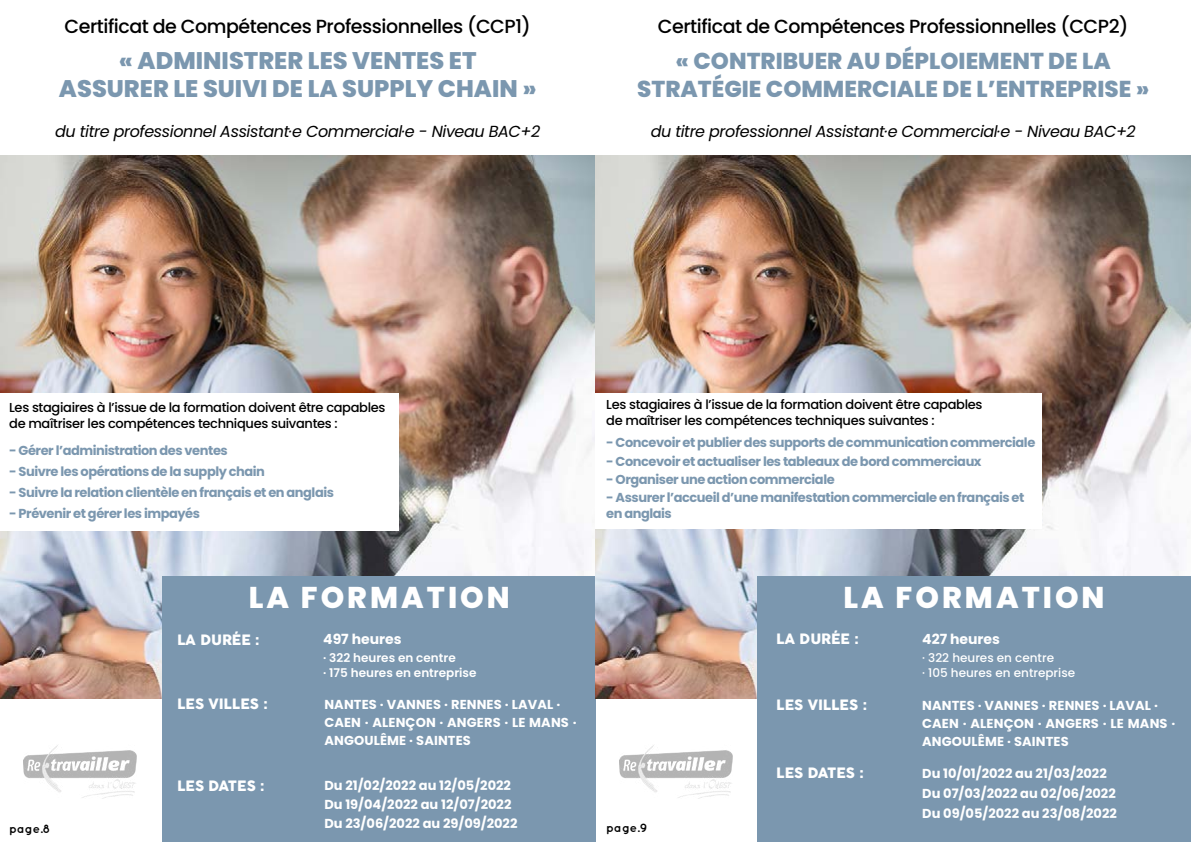
<style>
.page{position:relative;width:1191px;height:842px;background:#fff}
.page>*{position:absolute;margin:0;border:0;box-sizing:border-box;transform-origin:0 0}
.t1{font:800 30px "Poppins";letter-spacing:.1em;color:#fff}
.t2{font:800 24px/28px "Poppins";color:#7b97af;text-align:center}
.t3{font:800 23px/28px "Poppins";color:#7b97af;text-align:center}
.t4{font:500 19px "Poppins";letter-spacing:-.025em;color:#000}
.t5{font:italic 16px "Poppins";letter-spacing:-.025em;color:#000}
.t6{font:14px "Cocogoose";color:#fff}
.t7{font:700 14px "Poppins";color:#fff}
.t8{font:700 13px/16px "Poppins";letter-spacing:-.035em;color:#7b97af}
.t9{font:700 13px/18px "Poppins";letter-spacing:.01em;color:#fff}
.t10{font:500 13px/16px "Poppins";letter-spacing:-.025em;color:#000}
.t11{font:600 12px/15px "Poppins";color:#fff}
.t12{font:500 12px/15px "Poppins";color:#fff}
.t13{font:700 12px "Quicksand";color:#000}
</style>
<div class="page">
<img style="left:1px;top:156px;width:594px;height:542px">
<div style="left:162px;top:577px;width:434px;height:265px;background:#7b97af"></div>
<div style="left:1px;top:393px;width:398px;height:137px;background:#fff"></div>
<img style="left:23px;top:745px;width:114px;height:54px">
<img style="left:595px;top:156px;width:596px;height:542px">
<div style="left:757px;top:577px;width:434px;height:265px;background:#7b97af"></div>
<div style="left:595px;top:393px;width:446px;height:135px;background:#fff"></div>
<img style="left:619px;top:745px;width:114px;height:54px">
<h3 class="t4" style="left:65px;top:16px;width:468px">Certificat de Compétences Professionnelles (CCP1)</h3>
<h2 class="t2" style="left:59px;top:47px;width:479px">« ADMINISTRER LES VENTES ET<br>ASSURER LE SUIVI DE LA SUPPLY CHAIN »</h2>
<p class="t5" style="left:55px;top:122px;width:486px">du titre professionnel Assistant·e Commercial·e - Niveau BAC+2</p>
<h3 class="t4" style="left:658px;top:15px;width:472px">Certificat de Compétences Professionnelles (CCP2)</h3>
<h3 class="t3" style="left:637px;top:47px;width:513px">« CONTRIBUER AU DÉPLOIEMENT DE LA<br>STRATÉGIE COMMERCIALE DE L’ENTREPRISE »</h3>
<p class="t5" style="left:650px;top:122px;width:486px">du titre professionnel Assistant·e Commercial·e - Niveau BAC+2</p>
<p class="t10" style="left:9px;top:399px;width:378px">Les stagiaires à l’issue de la formation doivent être capables de maîtriser les compétences techniques suivantes :</p>
<p class="t8" style="left:9px;top:442px;width:220px">- Gérer l’administration des ventes</p>
<p class="t8" style="left:9px;top:463px;width:257px">- Suivre les opérations de la supply chain</p>
<p class="t8" style="left:9px;top:484px;width:326px">- Suivre la relation clientèle en français et en anglais</p>
<p class="t8" style="left:9px;top:505px;width:192px">- Prévenir et gérer les impayés</p>
<h1 class="t1" style="left:249px;top:580px;width:262px">LA FORMATION</h1>
<p class="t6" style="left:177px;top:630px;width:84px">LA DURÉE :</p>
<p class="t7" style="left:323px;top:630px;width:80px">497 heures</p>
<p class="t11" style="left:323px;top:650px;width:155px">· 322 heures en centre<br>· 175 heures en entreprise</p>
<p class="t13" style="left:9px;top:822px;width:43px">page.8</p>
<p class="t6" style="left:177px;top:694px;width:92px">LES VILLES :</p>
<p class="t6" style="left:177px;top:776px;width:89px">LES DATES :</p>
<p class="t9" style="left:324px;top:695px;width:254px">NANTES · VANNES · RENNES · LAVAL ·<br>CAEN · ALENÇON · ANGERS · LE MANS ·<br>ANGOULÊME · SAINTES</p>
<p class="t9" style="left:324px;top:776px;width:195px;line-height:19px">Du 21/02/2022 au 12/05/2022<br>Du 19/04/2022 au 12/07/2022<br>Du 23/06/2022 au 29/09/2022</p>
<p class="t10" style="left:606px;top:397px;width:378px">Les stagiaires à l’issue de la formation doivent être capables de maîtriser les compétences techniques suivantes :</p>
<p class="t8" style="left:606px;top:435px;width:430px">- Concevoir et publier des supports de communication commerciale</p>
<p class="t8" style="left:606px;top:453px;width:377px">- Concevoir et actualiser les tableaux de bord commerciaux</p>
<p class="t8" style="left:606px;top:471px;width:230px">- Organiser une action commerciale</p>
<p class="t8" style="left:606px;top:489px;width:420px">- Assurer l’accueil d’une manifestation commerciale en français et en anglais</p>
<h1 class="t1" style="left:843px;top:580px;width:262px">LA FORMATION</h1>
<p class="t6" style="left:776px;top:629px;width:84px">LA DURÉE :</p>
<p class="t7" style="left:922px;top:630px;width:79px">427 heures</p>
<p class="t12" style="left:922px;top:650px;width:154px">· 322 heures en centre<br>· 105 heures en entreprise</p>
<p class="t13" style="left:606px;top:821px;width:43px">page.9</p>
<p class="t6" style="left:776px;top:695px;width:92px">LES VILLES :</p>
<p class="t6" style="left:776px;top:763px;width:89px">LES DATES :</p>
<p class="t9" style="left:922px;top:697px;width:255px">NANTES · VANNES · RENNES · LAVAL ·<br>CAEN · ALENÇON · ANGERS · LE MANS ·<br>ANGOULÊME · SAINTES</p>
<p class="t9" style="left:922px;top:764px;width:196px;line-height:20px">Du 10/01/2022 au 21/03/2022<br>Du 07/03/2022 au 02/06/2022<br>Du 09/05/2022 au 23/08/2022</p>
</div>
